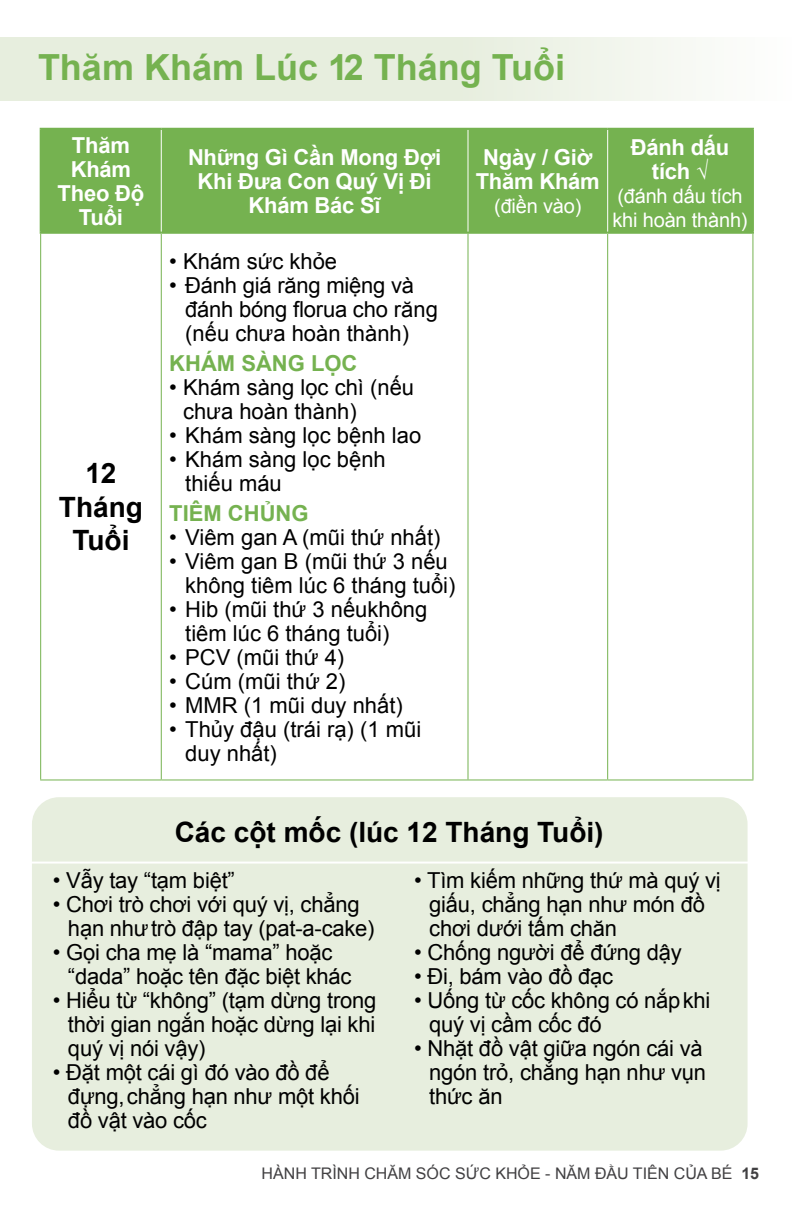
<style>
.page{position:relative;width:792px;height:1224px;background:#fff}
.page>*{position:absolute;margin:0;border:0;box-sizing:border-box;transform-origin:0 0}
.t1{font:700 36px "Arial";color:#75b250}
.t2{font:700 28px/33.6px "Arial";color:#000;text-align:center}
.t3{font:22px/24px "Arial";letter-spacing:-.01em;color:#000}
.t4{font:700 22px/24px "Arial";letter-spacing:-.01em;color:#fff;text-align:center}
.t5{font:700 22px "Arial";color:#75b250}
.t6{font:20px/24px "Arial";letter-spacing:-.01em;color:#fff}
.t7{font:16px "Arial";color:#414042}
.s1{font-weight:700}
</style>
<div class="page">
<div style="left:0;top:37px;width:792px;height:63px;background:linear-gradient(to right,#e1ead6,#f6f9f3)"></div>
<div style="left:32px;top:797px;width:716px;height:354px;background:#e7eede;border-radius:27px"></div>
<hr style="left:10px;top:862px;width:756px;height:2px;background:#fff">
<div style="left:42px;top:130px;width:710px;height:102px;background:#75b250"></div>
<hr style="left:161px;top:130px;width:1px;height:102px;background:#fff">
<hr style="left:468px;top:130px;width:1px;height:102px;background:#fff">
<hr style="left:607px;top:130px;width:1px;height:102px;background:#fff">
<hr style="left:40px;top:128px;width:121px;height:2px;background:#75b250">
<hr style="left:40px;top:130px;width:2px;height:102px;background:#75b250">
<hr style="left:161px;top:128px;width:307px;height:2px;background:#75b250">
<hr style="left:468px;top:128px;width:140px;height:2px;background:#75b250">
<hr style="left:608px;top:128px;width:146px;height:2px;background:#75b250">
<hr style="left:752px;top:130px;width:2px;height:102px;background:#75b250">
<hr style="left:40px;top:232px;width:121px;height:2px;background:#75b250">
<hr style="left:161px;top:232px;width:307px;height:2px;background:#75b250">
<hr style="left:468px;top:232px;width:140px;height:2px;background:#75b250">
<hr style="left:608px;top:232px;width:146px;height:2px;background:#75b250">
<hr style="left:40px;top:234px;width:1px;height:545px;background:#75b250">
<hr style="left:161px;top:234px;width:1px;height:545px;background:#75b250">
<hr style="left:468px;top:234px;width:1px;height:545px;background:#75b250">
<hr style="left:607px;top:234px;width:1px;height:545px;background:#75b250">
<hr style="left:752px;top:234px;width:1px;height:545px;background:#75b250">
<hr style="left:40px;top:779px;width:121px;height:1px;background:#75b250">
<hr style="left:161px;top:779px;width:307px;height:1px;background:#75b250">
<hr style="left:468px;top:779px;width:140px;height:1px;background:#75b250">
<hr style="left:608px;top:779px;width:145px;height:1px;background:#75b250">
<h1 class="t1" style="left:38px;top:43px;width:529px">Thăm Khám Lúc 12 Tháng Tuổi</h1>
<p class="t4" style="left:58px;top:134px;width:88px">Thăm<br>Khám<br>Theo Độ<br>Tuổi</p>
<p class="t4" style="left:188px;top:146px;width:255px">Những Gì Cần Mong Đợi<br>Khi Đưa Con Quý Vị Đi<br>Khám Bác Sĩ</p>
<p class="t4" style="left:476px;top:146px;width:126px">Ngày / Giờ<br>Thăm Khám</p>
<p class="t6" style="left:494px;top:194px;width:89px">(điền vào)</p>
<p class="t2" style="left:59px;top:458px;width:85px">12<br>Tháng<br>Tuổi</p>
<p class="t3" style="left:169px;top:249px;width:169px">• Khám sức khỏe</p>
<p class="t3" style="left:185px;top:273px;width:254px;text-indent:-16px">• Đánh giá răng miệng và đánh bóng florua cho răng (nếu chưa hoàn thành)</p>
<p class="t5" style="left:169px;top:348px;width:190px">KHÁM SÀNG LỌC</p>
<p class="t3" style="left:183px;top:375px;width:233px;text-indent:-14px">• Khám sàng lọc chì (nếu chưa hoàn thành)</p>
<p class="t3" style="left:169px;top:423px;width:254px">• Khám sàng lọc bệnh lao</p>
<p class="t3" style="left:185px;top:447px;width:202px;text-indent:-16px">• Khám sàng lọc bệnh thiếu máu</p>
<p class="t5" style="left:169px;top:498px;width:141px">TIÊM CHỦNG</p>
<p class="t3" style="left:169px;top:525px;width:273px">• Viêm gan A (mũi thứ nhất)</p>
<p class="t3" style="left:185px;top:549px;width:272px;text-indent:-16px">• Viêm gan B (mũi thứ 3 nếu không tiêm lúc 6 tháng tuổi)</p>
<p class="t3" style="left:185px;top:597px;width:244px;text-indent:-16px">• Hib (mũi thứ 3 nếukhông tiêm lúc 6 tháng tuổi)</p>
<p class="t3" style="left:169px;top:645px;width:176px">• PCV (mũi thứ 4)</p>
<p class="t3" style="left:169px;top:669px;width:178px">• Cúm (mũi thứ 2)</p>
<p class="t3" style="left:169px;top:693px;width:235px">• MMR (1 mũi duy nhất)</p>
<p class="t3" style="left:185px;top:717px;width:237px;text-indent:-16px">• Thủy đậu (trái rạ) (1 mũi duy nhất)</p>
<p class="t4" style="left:631px;top:136px;width:100px">Đánh dấu tích √</p>
<p class="t6" style="left:613px;top:184px;width:137px">(đánh dấu tích khi hoàn thành)</p>
<p class="t2" style="left:175px;top:817px;width:430px">Các cột mốc (lúc 12 Tháng Tuổi)</p>
<p class="t3" style="left:53px;top:869px;width:184px">• Vẫy tay “tạm biệt”</p>
<p class="t3" style="left:68px;top:893px;width:308px;text-indent:-15px">• Chơi trò chơi với quý vị, chẳng hạn nhưtrò đập tay (pat-a-cake)</p>
<p class="t3" style="left:68px;top:941px;width:285px;text-indent:-15px">• Gọi cha mẹ là “mama” hoặc “dada” hoặc tên đặc biệt khác</p>
<p class="t3" style="left:68px;top:989px;width:310px;text-align:justify;text-indent:-15px">• Hiểu từ “không” (tạm dừng trong thời gian ngắn hoặc dừng lại khi quý vị nói vậy)</p>
<p class="t3" style="left:68px;top:1061px;width:293px;text-indent:-15px">• Đặt một cái gì đó vào đồ để đựng,chẳng hạn như một khối đồ vật vào cốc</p>
<p class="t3" style="left:429px;top:869px;width:293px;text-indent:-15px">• Tìm kiếm những thứ mà quý vị giấu, chẳng hạn như món đồ chơi dưới tấm chăn</p>
<p class="t3" style="left:414px;top:941px;width:269px">• Chống người để đứng dậy</p>
<p class="t3" style="left:414px;top:965px;width:201px">• Đi, bám vào đồ đạc</p>
<p class="t3" style="left:429px;top:989px;width:283px;text-indent:-15px">• Uống từ cốc không có nắpkhi quý vị cầm cốc đó</p>
<p class="t3" style="left:429px;top:1037px;width:278px;text-indent:-15px">• Nhặt đồ vật giữa ngón cái và ngón trỏ, chẳng hạn như vụn thức ăn</p>
<p class="t7" style="left:262px;top:1163px;width:499px">HÀNH TRÌNH CHĂM SÓC SỨC KHỎE - NĂM ĐẦU TIÊN CỦA BÉ <span class="s1">15</span></p>
</div>
